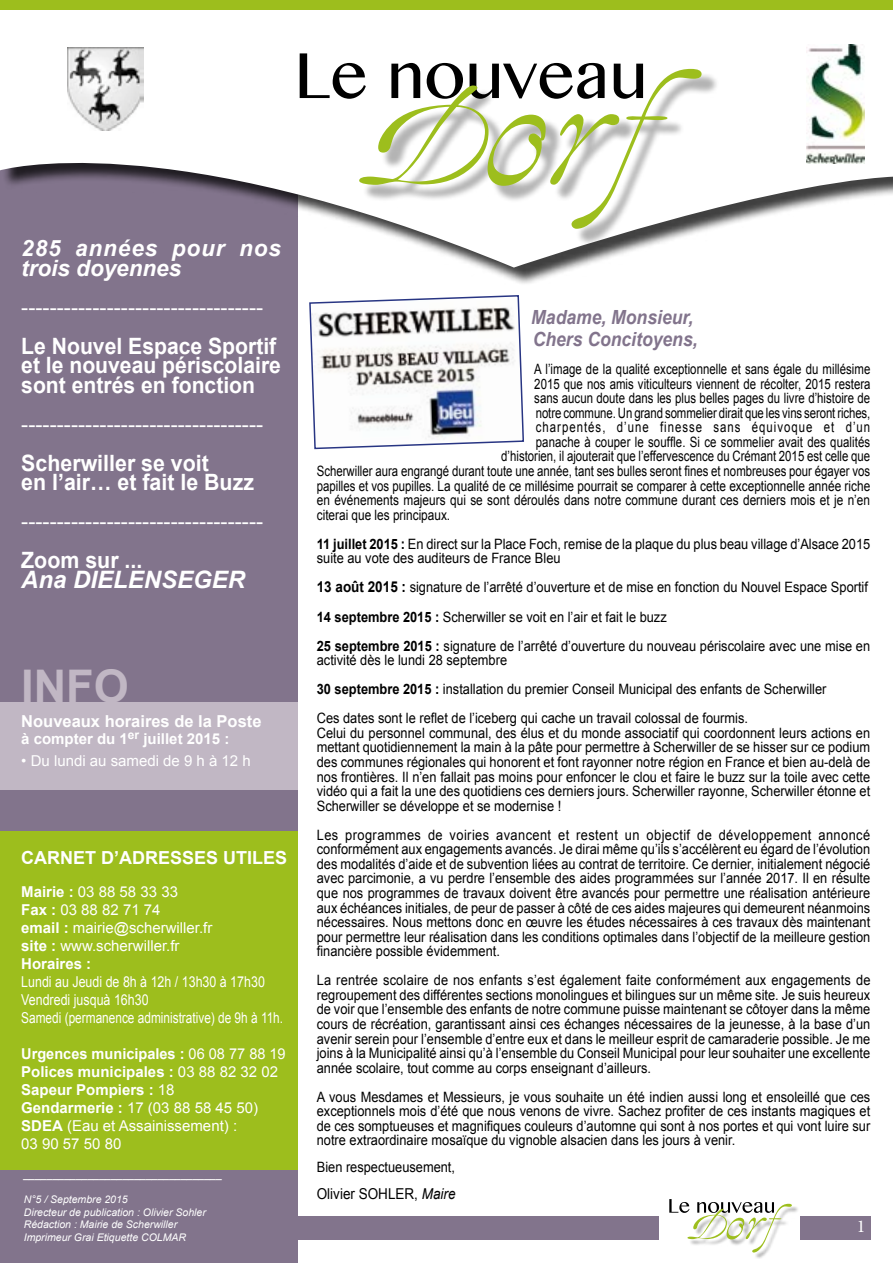
<style>
.page{position:relative;width:893px;height:1263px;background:#fff}
.page>*{position:absolute;margin:0;border:0;box-sizing:border-box;transform-origin:0 0}
.t1{font:700 45px "Arial";color:#c1b7c4}
.t2{font:italic 700 24px "Arial";color:#fff}
.t3{font:22.5px "Arial";color:#fff;scale:.95 1}
.t4{font:700 22.5px/19.5px "Arial";color:#fff;scale:.94 1}
.t5{font:700 22.5px/19.5px "Arial";color:#fff;scale:.95 1}
.t6{font:italic 700 22.5px/19.5px "Arial";letter-spacing:.04em;color:#fff}
.t7{font:italic 700 19.5px/22.5px "Arial";color:#82748c;scale:.9 1}
.t8{font:700 18px "Arial";color:#fff}
.t9{font:18px "Minion Pro";color:#fff}
.t10{font:700 16.5px "Arial";color:#fff}
.t11{font:700 15px/18px "Arial";color:#fff}
.t12{font:15px/18px "Arial";color:#fff}
.t13{font:15px/18px "Arial";color:#fff;scale:.83 1}
.t14{font:15px "Arial";color:#000;scale:.9 1}
.t15{font:14.25px/14.5px "Arial";color:#000;text-align:justify;scale:.9 1}
.t16{font:14.25px "Arial";color:#000;scale:.8 1}
.t17{font:14.25px "Arial";color:#000;scale:.83 1}
.t18{font:14.25px "Arial";letter-spacing:.09em;color:#000;scale:.8 1}
.t19{font:italic 10.5px/12.6px "Arial";color:#fff}
.s1{font-weight:700}
.s2{font-weight:400}
.s3{font-weight:700;font-size:15px}
.s4{font-style:italic}
</style>
<div class="page">
<div style="left:0;top:1px;width:298px;height:1262px;background:#82748c"></div>
<div style="left:3px;top:0;width:890px;height:286px;background:#000;opacity:.75"></div>
<svg style="left:0;top:10px;width:893px;height:258px"></svg>
<img style="left:67px;top:47px;width:76px;height:84px">
<img style="left:807px;top:44px;width:58px;height:119px">
<svg style="left:300px;top:53px;width:343px;height:46px"></svg>
<div style="left:363px;top:73px;width:356px;height:173px;background:#000;opacity:.3"></div>
<svg style="left:359px;top:69px;width:343px;height:160px"></svg>
<div style="left:689px;top:1206px;width:110px;height:52px;background:#000;opacity:.3"></div>
<svg style="left:669px;top:1199px;width:123px;height:53px"></svg>
<div style="left:800px;top:1216px;width:70px;height:23px;background:#82748c"></div>
<div style="left:243px;top:1216px;width:415px;height:23px;background:#82748c"></div>
<div style="left:0;top:831px;width:298px;height:338px;background:#9dbe1d"></div>
<div style="left:0;top:702px;width:298px;height:88px;background:#c1b7c4"></div>
<div style="left:0;top:0;width:893px;height:10px;background:#9dbe1d"></div>
<svg style="left:309px;top:295px;width:215px;height:155px"></svg>
<h3 class="t6" style="left:21px;top:239px;width:261px">285 années pour nos trois doyennes</h3>
<h3 class="t3" style="left:21px;top:292px;width:256px">----------------------------------</h3>
<h3 class="t4" style="left:21px;top:337px;width:278px">Le Nouvel Espace Sportif et le nouveau périscolaire sont entrés en fonction</h3>
<h3 class="t3" style="left:21px;top:409px;width:256px">----------------------------------</h3>
<h3 class="t5" style="left:21px;top:454px;width:247px">Scherwiller se voit<br>en l’air… et fait le Buzz</h3>
<h3 class="t3" style="left:21px;top:506px;width:256px">----------------------------------</h3>
<h3 class="t5" style="left:21px;top:551px;width:129px">Zoom sur ...</h3>
<h2 class="t2" style="left:21px;top:564px;width:226px">Ana DIELENSEGER</h2>
<h1 class="t1" style="left:21px;top:657px;width:109px">INFO</h1>
<p class="t10" style="left:21px;top:710px;width:242px">Nouveaux horaires de la Poste</p>
<p class="t11" style="left:21px;top:730px;width:210px">à compter du 1<sup>er</sup> juillet 2015 :</p>
<p class="t12" style="left:21px;top:752px;width:231px">• Du lundi au samedi de 9 h à 12 h</p>
<p class="t8" style="left:21px;top:846px;width:268px">CARNET D’ADRESSES UTILES</p>
<p class="t12" style="left:21px;top:883px;width:193px"><span class="s1">Mairie :</span> 03 88 58 33 33<br><span class="s1">Fax :</span> 03 88 82 71 74<br><span class="s1">email :</span> mairie@scherwiller.fr <span class="s1">site :</span> www.scherwiller.fr<br><span class="s1">Horaires :</span></p>
<p class="t13" style="left:21px;top:973px;width:317px">Lundi au Jeudi de 8h à 12h / 13h30 à 17h30<br>Vendredi jusquà 16h30<br>Samedi (permanence administrative) de 9h à 11h.</p>
<p class="t11" style="left:21px;top:1046px;width:266px">Urgences municipales : <span class="s2">06 08 77 88 19<br></span>Polices municipales : <span class="s2">03 88 82 32 02<br></span>Sapeur Pompiers : <span class="s2">18<br></span>Gendarmerie : <span class="s2">17 (03 88 58 45 50)<br></span>SDEA <span class="s2">(Eau et Assainissement) :<br>03 90 57 50 80</span></p>
<p class="t19" style="left:24px;top:1168px;width:200px">__________________________________</p>
<p class="t19" style="left:24px;top:1193px;width:184px">N°5 / Septembre 2015<br>Directeur de publication : Olivier Sohler<br>Rédaction : Mairie de Scherwiller<br>Imprimeur Grai Etiquette COLMAR</p>
<h3 class="t7" style="left:531px;top:306px;width:186px">Madame, Monsieur,<br>Chers Concitoyens,</h3>
<p class="t16" style="left:534px;top:360px;width:422px">A l’image de la qualité exceptionnelle et sans égale du millésime</p>
<p class="t16" style="left:534px;top:374px;width:422px">2015 que nos amis viticulteurs viennent de récolter, 2015 restera</p>
<p class="t16" style="left:534px;top:389px;width:421px">sans aucun doute dans les plus belles pages du livre d’histoire de</p>
<p class="t16" style="left:536px;top:403px;width:420px">notre commune. Un grand sommelier dirait que les vins seront riches,</p>
<p class="t18" style="left:536px;top:418px;width:420px">charpentés, d’une finesse sans équivoque et d’un</p>
<p class="t16" style="left:536px;top:432px;width:420px">panache à couper le souffle. Si ce sommelier avait des qualités</p>
<p class="t16" style="left:501px;top:447px;width:463px">d’historien, il ajouterait que l’effervescence du Crémant 2015 est celle que</p>
<p class="t16" style="left:317px;top:462px;width:693px">Scherwiller aura engrangé durant toute une année, tant ses bulles seront fines et nombreuses pour égayer vos</p>
<p class="t16" style="left:317px;top:476px;width:693px">papilles et vos pupilles. La qualité de ce millésime pourrait se comparer à cette exceptionnelle année riche</p>
<p class="t17" style="left:317px;top:491px;width:668px">en événements majeurs qui se sont déroulés dans notre commune durant ces derniers mois et je n’en</p>
<p class="t17" style="left:317px;top:505px;width:162px">citerai que les principaux.</p>
<p class="t15" style="left:317px;top:537px;width:616px"><span class="s1">11 juillet 2015 :</span> En direct sur la Place Foch, remise de la plaque du plus beau village d’Alsace 2015 suite au vote des auditeurs de France Bleu</p>
<p class="t15" style="left:317px;top:573px;width:616px;line-height:29.1px;text-align:left"><span class="s3">13 août 2015 :</span> signature de l’arrêté d’ouverture et de mise en fonction du Nouvel Espace Sportif<br><span class="s1">14 septembre 2015 :</span> Scherwiller se voit en l’air et fait le buzz<br><span class="s1">25 septembre 2015 :</span> signature de l’arrêté d’ouverture du nouveau périscolaire avec une mise en</p>
<p class="t15" style="left:317px;top:646px;width:568px;line-height:29.1px;text-align:left">activité dès le lundi 28 septembre<br><span class="s1">30 septembre 2015 :</span> installation du premier Conseil Municipal des enfants de Scherwiller<br>Ces dates sont le reflet de l’iceberg qui cache un travail colossal de fourmis.</p>
<p class="t15" style="left:317px;top:726px;width:616px">Celui du personnel communal, des élus et du monde associatif qui coordonnent leurs actions en mettant quotidiennement la main à la pâte pour permettre à Scherwiller de se hisser sur ce podium des communes régionales qui honorent et font rayonner notre région en France et bien au-delà de nos frontières. Il n’en fallait pas moins pour enfoncer le clou et faire le buzz sur la toile avec cette vidéo qui a fait la une des quotidiens ces derniers jours. Scherwiller rayonne, Scherwiller étonne et Scherwiller se développe et se modernise !</p>
<p class="t15" style="left:317px;top:828px;width:616px">Les programmes de voiries avancent et restent un objectif de développement annoncé conformément aux engagements avancés. Je dirai même qu’ils s’accélèrent eu égard de l’évolution des modalités d’aide et de subvention liées au contrat de territoire. Ce dernier, initialement négocié avec parcimonie, a vu perdre l’ensemble des aides programmées sur l’année 2017. Il en résulte que nos programmes de travaux doivent être avancés pour permettre une réalisation antérieure aux échéances initiales, de peur de passer à côté de ces aides majeures qui demeurent néanmoins nécessaires. Nous mettons donc en œuvre les études nécessaires à ces travaux dès maintenant pour permettre leur réalisation dans les conditions optimales dans l’objectif de la meilleure gestion financière possible évidemment.</p>
<p class="t15" style="left:317px;top:973px;width:617px">La rentrée scolaire de nos enfants s’est également faite conformément aux engagements de regroupement des différentes sections monolingues et bilingues sur un même site. Je suis heureux de voir que l’ensemble des enfants de notre commune puisse maintenant se côtoyer dans la même cours de récréation, garantissant ainsi ces échanges nécessaires de la jeunesse, à la base d’un avenir serein pour l’ensemble d’entre eux et dans le meilleur esprit de camaraderie possible. Je me joins à la Municipalité ainsi qu’à l’ensemble du Conseil Municipal pour leur souhaiter une excellente année scolaire, tout comme au corps enseignant d’ailleurs.</p>
<p class="t15" style="left:317px;top:1089px;width:616px">A vous Mesdames et Messieurs, je vous souhaite un été indien aussi long et ensoleillé que ces exceptionnels mois d’été que nous venons de vivre. Sachez profiter de ces instants magiques et de ces somptueuses et magnifiques couleurs d’automne qui sont à nos portes et qui vont luire sur notre extraordinaire mosaïque du vignoble alsacien dans les jours à venir.</p>
<p class="t15" style="left:317px;top:1160px;width:155px">Bien respectueusement,</p>
<p class="t14" style="left:317px;top:1184px;width:156px">Olivier SOHLER, <span class="s4">Maire</span></p>
<p class="t9" style="left:857px;top:1214px;width:10px">1</p>
</div>
